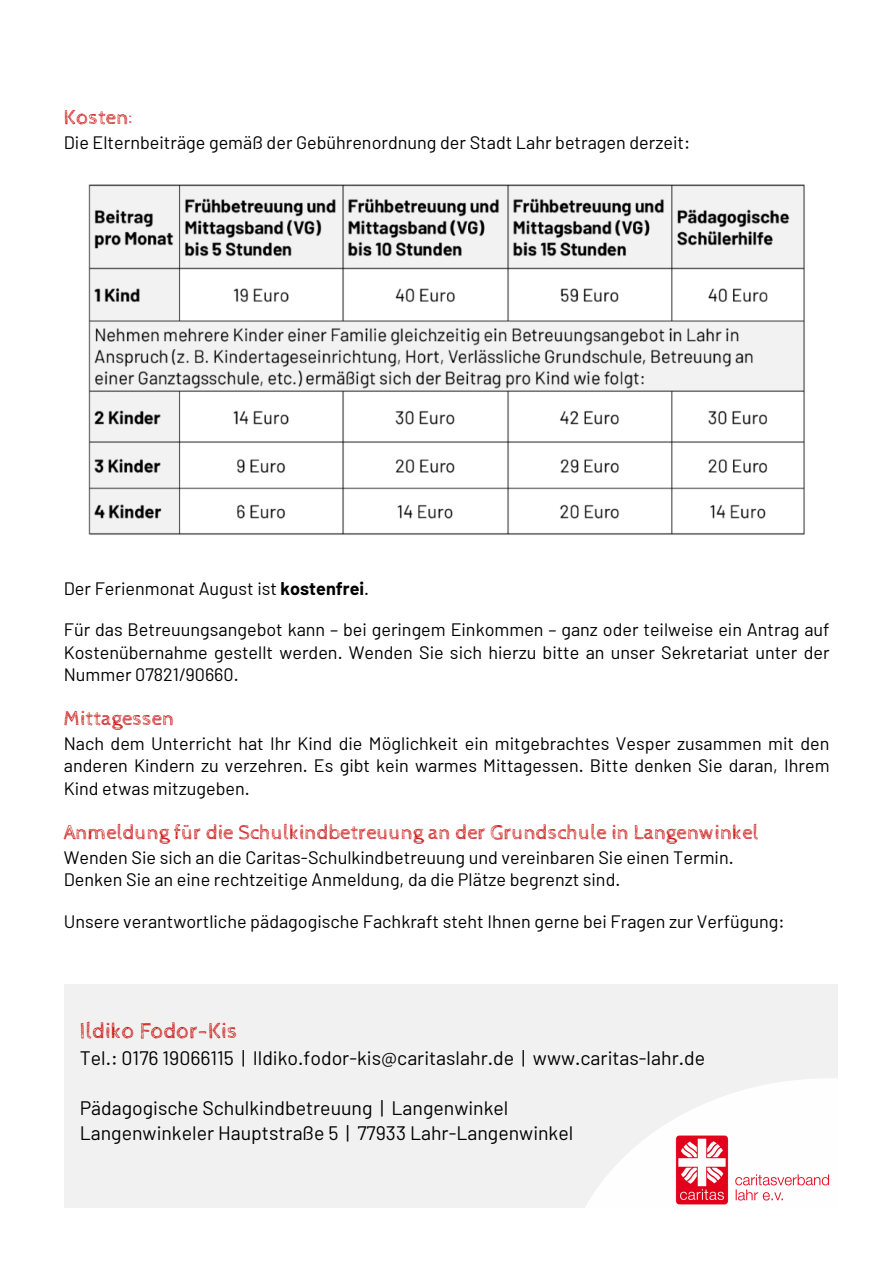
<style>
.page{position:relative;width:893px;height:1264px;background:#fff}
.page>*{position:absolute;margin:0;border:0;box-sizing:border-box;transform-origin:0 0}
.t1{font:22.5px "Cabin Sketch";color:#cc1e1c}
.t2{font:21px "Cabin Sketch";color:#cc1e1c}
.t3{font:19.5px/24.8px "Barlow";color:#000}
.t4{font:18px/22.5px "Barlow";color:#000;text-align:justify}
.s1{font-weight:700}
</style>
<div class="page">
<div style="left:64px;top:984px;width:773px;height:224px;background:#f1f1f1"></div>
<img style="left:88px;top:184px;width:717px;height:351px">
<div style="left:560px;top:1078px;width:332px;height:185px;background:linear-gradient(to right,#f6f6f6,#fff)"></div>
<img style="left:673px;top:1130px;width:158px;height:79px">
<h1 class="t2" style="left:64px;top:106px;width:71px">Kosten:</h1>
<h1 class="t4" style="left:64px;top:131px;width:627px">Die Elternbeiträge gemäß der Gebührenordnung der Stadt Lahr betragen derzeit:</h1>
<h1 class="t4" style="left:64px;top:576px;width:307px">Der Ferienmonat August ist <span class="s1">kostenfrei</span>.</h1>
<h1 class="t4" style="left:64px;top:617px;width:767px">Für das Betreuungsangebot kann – bei geringem Einkommen – ganz oder teilweise ein Antrag auf Kostenübernahme gestellt werden. Wenden Sie sich hierzu bitte an unser Sekretariat unter der Nummer 07821/90660.</h1>
<h1 class="t2" style="left:64px;top:706px;width:112px">Mittagessen</h1>
<h1 class="t4" style="left:64px;top:731px;width:767px">Nach dem Unterricht hat Ihr Kind die Möglichkeit ein mitgebrachtes Vesper zusammen mit den anderen Kindern zu verzehren. Es gibt kein warmes Mittagessen. Bitte denken Sie daran, Ihrem Kind etwas mitzugeben.</h1>
<h1 class="t2" style="left:64px;top:820px;width:696px">Anmeldung für die Schulkindbetreuung an der Grundschule in Langenwinkel</h1>
<h1 class="t4" style="left:64px;top:845px;width:671px">Wenden Sie sich an die Caritas-Schulkindbetreuung und vereinbaren Sie einen Termin.<br>Denken Sie an eine rechtzeitige Anmeldung, da die Plätze begrenzt sind.</h1>
<h1 class="t4" style="left:64px;top:909px;width:722px">Unsere verantwortliche pädagogische Fachkraft steht Ihnen gerne bei Fragen zur Verfügung:</h1>
<p class="t1" style="left:80px;top:1018px;width:159px">Ildiko Fodor-Kis</p>
<p class="t3" style="left:80px;top:1045px;width:627px">Tel.: 0176 19066115 | Ildiko.fodor-kis@caritaslahr.de | www.caritas-lahr.de</p>
<h1 class="t3" style="left:80px;top:1094px;width:495px">Pädagogische Schulkindbetreuung | Langenwinkel<br>Langenwinkeler Hauptstraße 5 | 77933 Lahr-Langenwinkel</h1>
</div>
